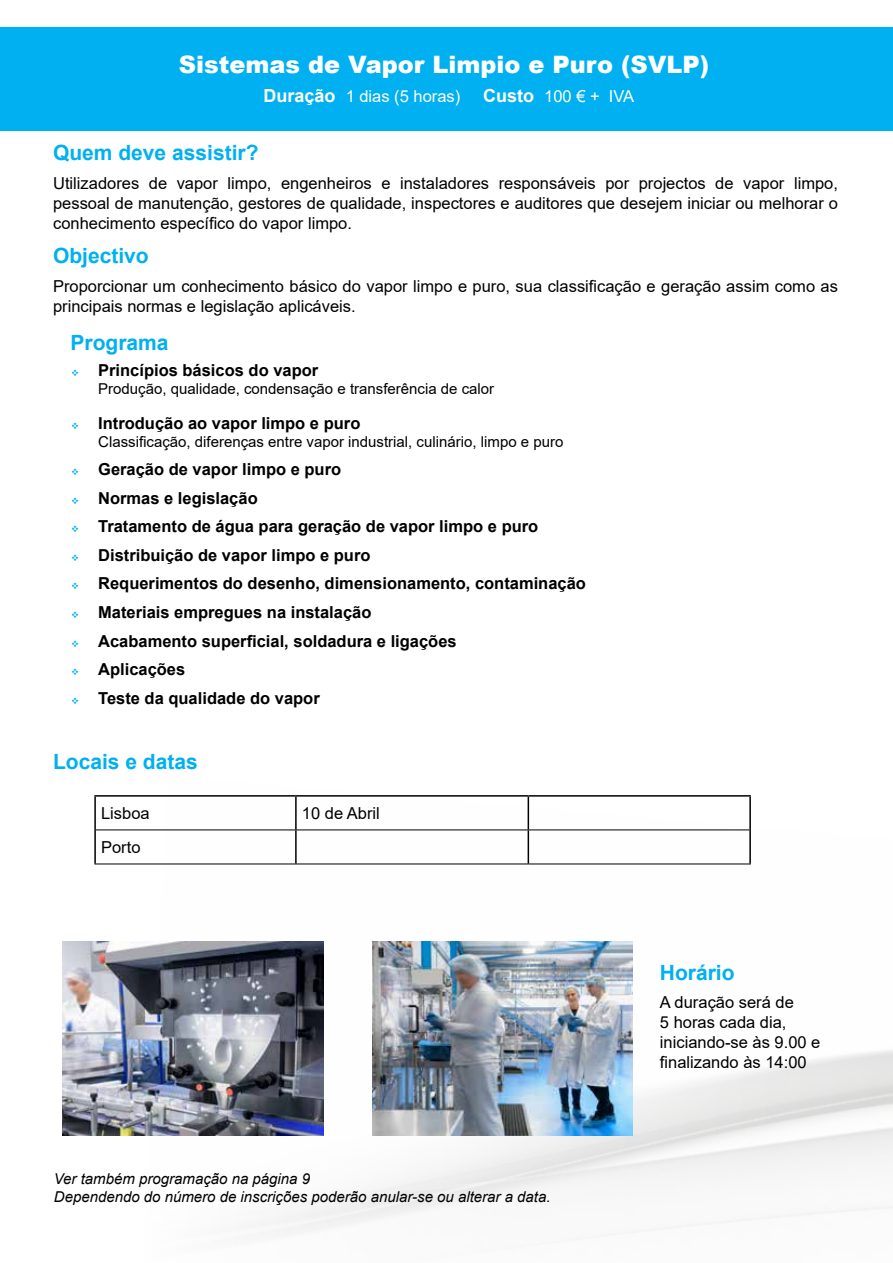
<style>
.page{position:relative;width:893px;height:1263px;background:#fff}
.page>*{position:absolute;margin:0;border:0;box-sizing:border-box;transform-origin:0 0}
.t1{font:900 24px "Arial";color:#fff}
.t2{font:700 21px "Arial";color:#00b0f0}
.t3{font:16.5px/19.8px "Arial";color:#000}
.t4{font:700 16.5px/28.5px "Arial";color:#000}
.t5{font:16.5px "Arial";color:#fff}
.t6{font:15px "Arial";color:#000}
.t7{font:italic 15px/18px "Arial";color:#000}
.s1{font-weight:700;font-size:18px}
</style>
<div class="page">
<img style="left:62px;top:797px;width:831px;height:440px">
<img style="left:372px;top:942px;width:260px;height:193px">
<div style="left:0;top:27px;width:893px;height:103px;background:#00b0f0"></div>
<img style="left:63px;top:942px;width:260px;height:193px">
<hr style="left:94px;top:795px;width:202px;height:2px;background:#000">
<hr style="left:94px;top:797px;width:2px;height:33px;background:#000">
<hr style="left:296px;top:795px;width:232px;height:2px;background:#000">
<hr style="left:295px;top:797px;width:2px;height:32px;background:#000">
<hr style="left:528px;top:795px;width:223px;height:2px;background:#000">
<hr style="left:528px;top:797px;width:1px;height:32px;background:#000">
<hr style="left:749px;top:797px;width:2px;height:33px;background:#000">
<hr style="left:94px;top:830px;width:2px;height:33px;background:#000">
<hr style="left:295px;top:830px;width:2px;height:33px;background:#000">
<hr style="left:528px;top:830px;width:1px;height:33px;background:#000">
<hr style="left:749px;top:830px;width:2px;height:33px;background:#000">
<hr style="left:96px;top:829px;width:200px;height:1px;background:#000">
<hr style="left:296px;top:829px;width:232px;height:1px;background:#000">
<hr style="left:528px;top:829px;width:221px;height:1px;background:#000">
<hr style="left:94px;top:863px;width:202px;height:1px;background:#000">
<hr style="left:296px;top:863px;width:232px;height:1px;background:#000">
<hr style="left:528px;top:863px;width:223px;height:1px;background:#000">
<h1 class="t1" style="left:179px;top:46px;width:532px">Sistemas de Vapor Limpio e Puro (SVLP)</h1>
<p class="t5" style="left:264px;top:87px;width:198px"><span class="s1">Duração</span> 1 dias (5 horas)</p>
<p class="t5" style="left:483px;top:87px;width:153px"><span class="s1">Custo</span> 100 € + IVA</p>
<p class="t2" style="left:53px;top:141px;width:207px">Quem deve assistir?</p>
<p class="t3" style="left:53px;top:173px;width:786px;text-align:justify">Utilizadores de vapor limpo, engenheiros e instaladores responsáveis por projectos de vapor limpo, pessoal de manutenção, gestores de qualidade, inspectores e auditores que desejem iniciar ou melhorar o conhecimento específico do vapor limpo.</p>
<p class="t2" style="left:53px;top:244px;width:97px">Objectivo</p>
<p class="t3" style="left:53px;top:276px;width:786px">Proporcionar um conhecimento básico do vapor limpo e puro, sua classificação e geração assim como as principais normas e legislação aplicáveis.</p>
<p class="t2" style="left:71px;top:331px;width:100px">Programa</p>
<p class="t4" style="left:98px;top:356px;width:222px">Princípios básicos do vapor</p>
<p class="t6" style="left:98px;top:380px;width:398px">Produção, qualidade, condensação e transferência de calor</p>
<p class="t4" style="left:98px;top:409px;width:264px">Introdução ao vapor limpo e puro</p>
<p class="t6" style="left:98px;top:433px;width:467px">Classificação, diferenças entre vapor industrial, culinário, limpo e puro</p>
<p class="t4" style="left:98px;top:455px;width:489px">Geração de vapor limpo e puro<br>Normas e legislação<br>Tratamento de água para geração de vapor limpo e puro Distribuição de vapor limpo e puro<br>Requerimentos do desenho, dimensionamento, contaminação Materiais empregues na instalação<br>Acabamento superficial, soldadura e ligações<br>Aplicações<br>Teste da qualidade do vapor</p>
<p class="t2" style="left:53px;top:749px;width:146px">Locais e datas</p>
<p class="t3" style="left:101px;top:803px;width:50px">Lisboa</p>
<p class="t3" style="left:302px;top:803px;width:79px">10 de Abril</p>
<p class="t3" style="left:101px;top:837px;width:41px">Porto</p>
<p class="t7" style="left:54px;top:1170px;width:498px">Ver também programação na página 9<br>Dependendo do número de inscrições poderão anular-se ou alterar a data.</p>
<p class="t2" style="left:660px;top:960px;width:76px">Horário</p>
<p class="t3" style="left:660px;top:993px;width:162px">A duração será de<br>5 horas cada dia, iniciando-se às 9.00 e finalizando às 14:00</p>
</div>
